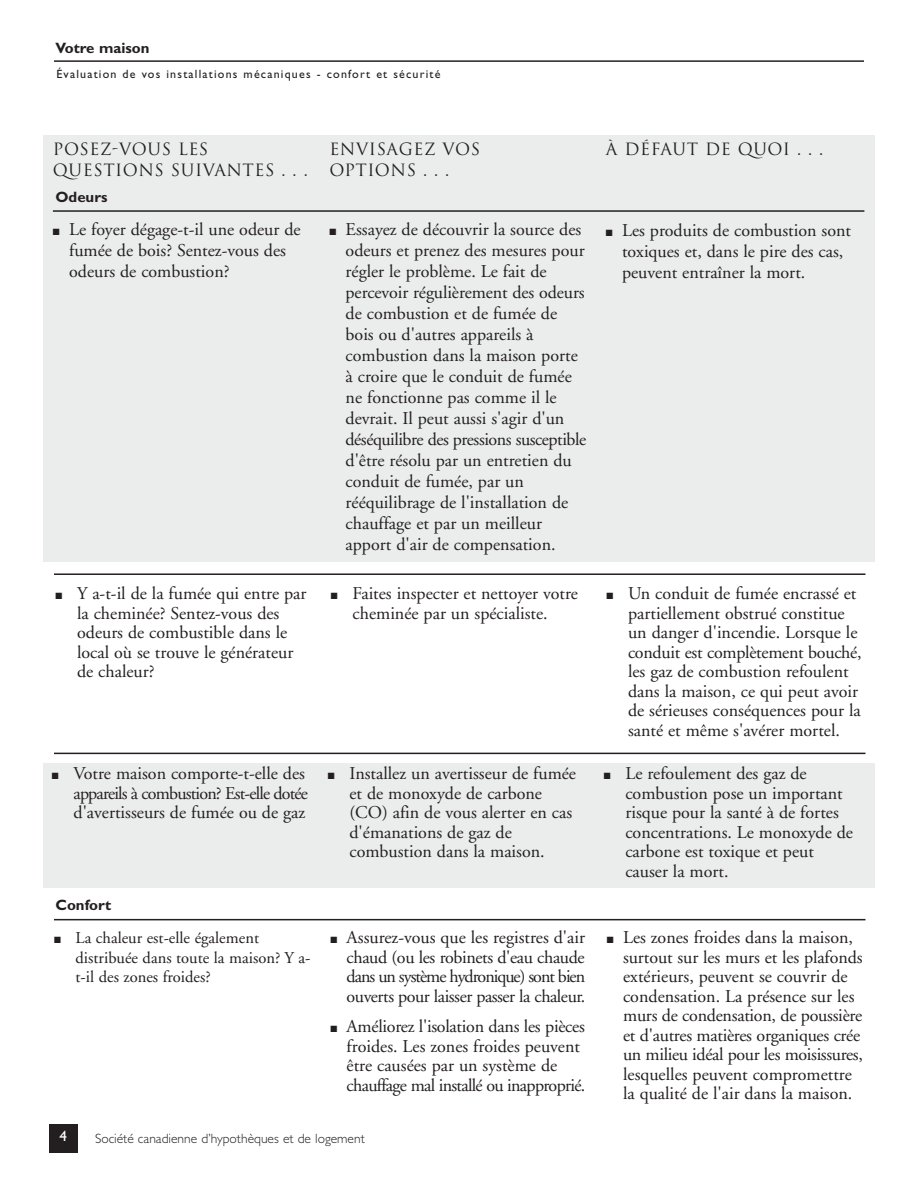
<style>
.page{position:relative;width:918px;height:1188px;background:#fff}
.page>*{position:absolute;margin:0;border:0;box-sizing:border-box;transform-origin:0 0}
.t1{font:18px/19.5px "Adobe Garamond";color:#231f20}
.t2{font:16.5px/19.5px "Adobe Garamond";color:#231f20}
.t3{font:16.5px/21px "Trajan";letter-spacing:.03em;color:#231f20}
.t4{font:700 15px "Gill Sans Std";color:#231f20}
.t5{font:15px "Gill Sans Std";color:#fff}
.t6{font:300 13.5px "Gill Sans Std";color:#231f20}
.t7{font:12px "Gill Sans Std";letter-spacing:.1em;color:#231f20}
</style>
<div class="page">
<div style="left:49px;top:1124px;width:29px;height:29px;background:#231f20"></div>
<hr style="left:54px;top:60px;width:810px;height:2px;background:#231f20">
<div style="left:43px;top:135px;width:832px;height:426px;background:#ebecec"></div>
<hr style="left:53px;top:210px;width:811px;height:2px;background:#231f20">
<hr style="left:54px;top:573px;width:812px;height:2px;background:#231f20">
<div style="left:43px;top:763px;width:832px;height:124px;background:#ebecec"></div>
<hr style="left:54px;top:753px;width:812px;height:1px;background:#231f20">
<hr style="left:54px;top:919px;width:812px;height:1px;background:#231f20">
<p class="t4" style="left:56px;top:43px;width:96px">Votre maison</p>
<p class="t7" style="left:56px;top:69px;width:386px">Évaluation de vos installations mécaniques - confort et sécurité</p>
<p class="t3" style="left:53px;top:139px;width:256px">POSEZ-VOUS LES<br>QUESTIONS SUIVANTES . . .</p>
<p class="t4" style="left:55px;top:192px;width:54px">Odeurs</p>
<p class="t1" style="left:69px;top:220px;width:233px;line-height:21px;text-indent:-16px">■ Le foyer dégage-t-il une odeur de fumée de bois? Sentez-vous des odeurs de combustion?</p>
<p class="t3" style="left:329px;top:139px;width:152px">ENVISAGEZ VOS<br>OPTIONS . . .</p>
<p class="t1" style="left:346px;top:220px;width:242px;line-height:21px;text-indent:-16px">■ Essayez de découvrir la source des odeurs et prenez des mesures pour régler le problème. Le fait de percevoir régulièrement des odeurs de combustion et de fumée de bois ou d'autres appareils à combustion dans la maison porte à croire que le conduit de fumée ne fonctionne pas comme il le devrait. Il peut aussi s'agir d'un déséquilibre des pressions susceptible d'être résolu par un entretien du conduit de fumée, par un rééquilibrage de l'installation de chauffage et par un meilleur apport d'air de compensation.</p>
<p class="t3" style="left:606px;top:139px;width:219px">À DÉFAUT DE QUOI . . .</p>
<p class="t1" style="left:622px;top:221px;width:231px;line-height:21px;text-indent:-16px">■ Les produits de combustion sont toxiques et, dans le pire des cas, peuvent entraîner la mort.</p>
<p class="t1" style="left:77px;top:585px;width:231px;text-indent:-22px">■ Y a-t-il de la fumée qui entre par la cheminée? Sentez-vous des odeurs de combustible dans le local où se trouve le générateur de chaleur?</p>
<p class="t1" style="left:331px;top:585px;width:249px;text-align:center">■ Faites inspecter et nettoyer votre cheminée par un spécialiste.</p>
<p class="t1" style="left:628px;top:585px;width:235px;text-indent:-22px">■ Un conduit de fumée encrassé et partiellement obstrué constitue un danger d'incendie. Lorsque le conduit est complètement bouché, les gaz de combustion refoulent dans la maison, ce qui peut avoir de sérieuses conséquences pour la santé et même s'avérer mortel.</p>
<p class="t1" style="left:74px;top:766px;width:236px;text-indent:-22px">■ Votre maison comporte-t-elle des appareils à combustion? Est-elle dotée d'avertisseurs de fumée ou de gaz</p>
<p class="t1" style="left:349px;top:766px;width:228px;text-indent:-22px">■ Installez un avertisseur de fumée et de monoxyde de carbone (CO) afin de vous alerter en cas d'émanations de gaz de combustion dans la maison.</p>
<p class="t1" style="left:625px;top:766px;width:229px;text-indent:-22px">■ Le refoulement des gaz de combustion pose un important risque pour la santé à de fortes concentrations. Le monoxyde de carbone est toxique et peut causer la mort.</p>
<p class="t4" style="left:56px;top:899px;width:57px">Confort</p>
<p class="t2" style="left:76px;top:930px;width:236px;text-indent:-22px">■ La chaleur est-elle également distribuée dans toute la maison? Y a&shy;t-il des zones froides?</p>
<p class="t1" style="left:347px;top:930px;width:240px;text-align:justify;text-indent:-16px">■ Assurez-vous que les registres d'air chaud (ou les robinets d'eau chaude dans un système hydronique) sont bien ouverts pour laisser passer la chaleur.</p>
<p class="t1" style="left:347px;top:1018px;width:240px;text-indent:-16px">■ Améliorez l'isolation dans les pièces froides. Les zones froides peuvent être causées par un système de chauffage mal installé ou inapproprié.</p>
<p class="t5" style="left:60px;top:1131px;width:9px">4</p>
<p class="t6" style="left:95px;top:1134px;width:271px">Société canadienne d’hypothèques et de logement</p>
<p class="t1" style="left:623px;top:930px;width:241px;text-indent:-16px">■ Les zones froides dans la maison, surtout sur les murs et les plafonds extérieurs, peuvent se couvrir de condensation. La présence sur les murs de condensation, de poussière et d'autres matières organiques crée un milieu idéal pour les moisissures, lesquelles peuvent compromettre la qualité de l'air dans la maison.</p>
</div>
